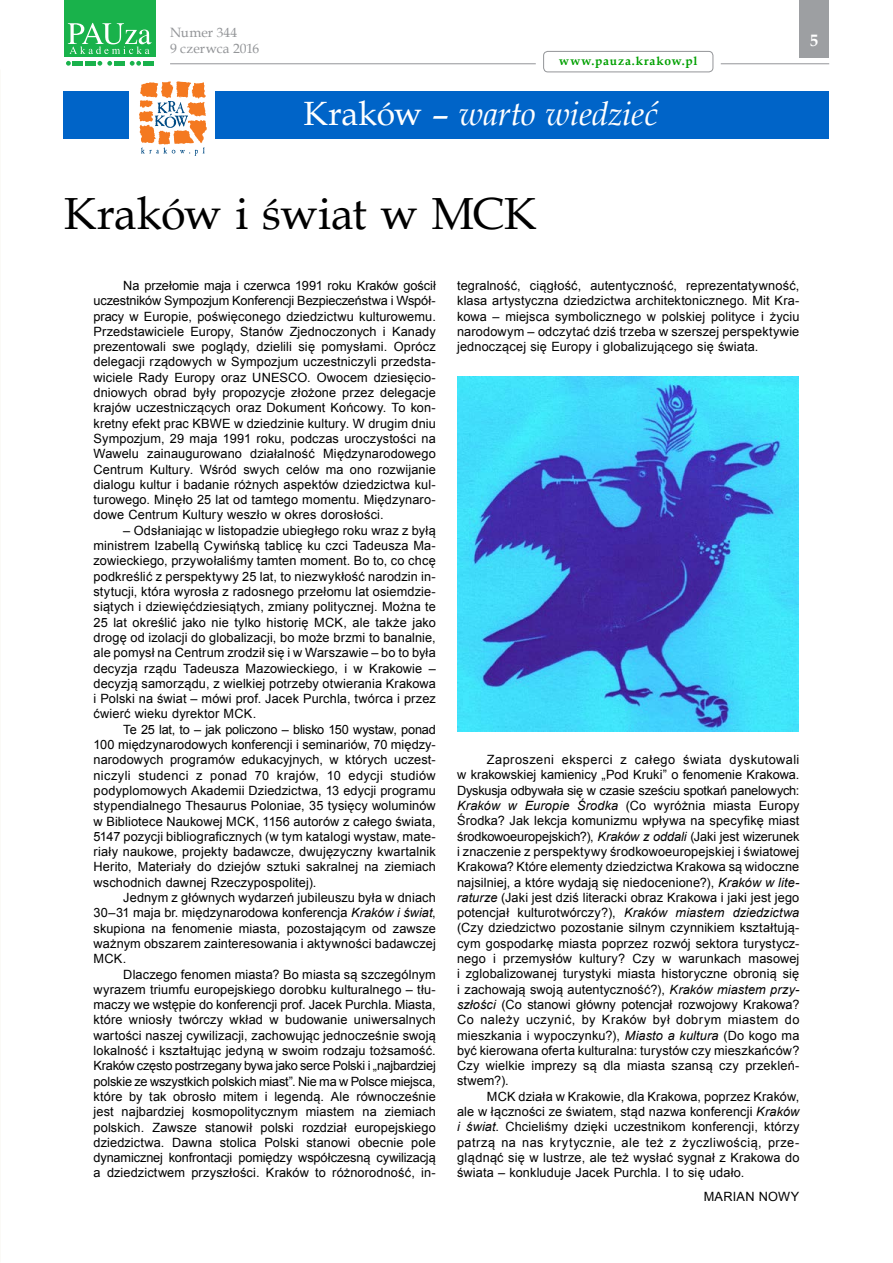
<style>
.page{position:relative;width:893px;height:1263px;background:#fff}
.page>*{position:absolute;margin:0;border:0;box-sizing:border-box;transform-origin:0 0}
.t1{font:45px "Book Antiqua";letter-spacing:-.015em;color:#000}
.t2{font:italic 33.6px "Book Antiqua";letter-spacing:-.015em;color:#fff}
.t3{font:700 16.5px "Book Antiqua";color:#fff}
.t4{font:13.5px/16.2px "Book Antiqua";letter-spacing:.01em;color:#939598}
.t5{font:12.75px/15.3px "Arial";letter-spacing:.01em;color:#000;text-align:justify}
.t6{font:700 12px "Book Antiqua";letter-spacing:.07em;color:#00a000}
.s1{font-style:normal}
.s2{font-style:italic}
</style>
<div class="page">
<div style="left:799px;top:0;width:30px;height:57px;background:#9d9fa2"></div>
<svg style="left:66px;top:61px;width:5px;height:5px"></svg>
<svg style="left:97px;top:61px;width:15px;height:5px"></svg>
<svg style="left:130px;top:61px;width:11px;height:5px"></svg>
<div style="left:73px;top:61px;width:10px;height:5px;background:#19b24b"></div>
<div style="left:85px;top:61px;width:11px;height:5px;background:#19b24b"></div>
<div style="left:114px;top:61px;width:11px;height:5px;background:#19b24b"></div>
<div style="left:143px;top:61px;width:11px;height:5px;background:#19b24b"></div>
<div style="left:64px;top:0;width:92px;height:56px;background:#19b24b"></div>
<svg style="left:68px;top:23px;width:83px;height:31px"></svg>
<hr style="left:170px;top:63px;width:366px;height:1px;background:#939598">
<div style="left:543px;top:51px;width:170px;height:21px;border:1px solid #939598;border-radius:4px"></div>
<hr style="left:721px;top:63px;width:108px;height:1px;background:#939598">
<div style="left:216px;top:91px;width:613px;height:48px;background:#0064c8"></div>
<div style="left:64px;top:91px;width:65px;height:47px;background:#0064c8"></div>
<svg style="left:139px;top:81px;width:68px;height:75px"></svg>
<img style="left:457px;top:376px;width:341px;height:355px">
<p class="t4" style="left:170px;top:24px;width:91px">Numer 344<br>9 czerwca 2016</p>
<p class="t3" style="left:810px;top:30px;width:10px">5</p>
<p class="t6" style="left:559px;top:53px;width:140px">www.pauza.krakow.pl</p>
<h2 class="t2" style="left:304px;top:90px;width:356px"><span class="s1">Kraków –</span> warto wiedzieć</h2>
<h1 class="t1" style="left:64px;top:182px;width:474px">Kraków i świat w MCK</h1>
<p class="t5" style="left:94px;top:278px;width:344px;text-indent:30px">Na przełomie maja i czerwca 1991 roku Kraków gościł uczestników Sympozjum Konferencji Bezpieczeństwa i Współ&shy;pracy w Europie, poświęconego dziedzictwu kulturowemu.<br>Przedstawiciele Europy, Stanów Zjednoczonych i Kanady prezentowali swe poglądy, dzielili się pomysłami. Oprócz delegacji rządowych w Sympozjum uczestniczyli przedsta&shy;wiciele Rady Europy oraz UNESCO. Owocem dziesięcio&shy;dniowych obrad były propozycje złożone przez delegacje krajów uczestniczących oraz Dokument Końcowy. To kon&shy;kretny efekt prac KBWE w dziedzinie kultury. W drugim dniu Sympozjum, 29 maja 1991 roku, podczas uroczystości na Wawelu zainaugurowano działalność Międzynarodowego Centrum Kultury. Wśród swych celów ma ono rozwijanie dialogu kultur i badanie różnych aspektów dziedzictwa kul&shy;turowego. Minęło 25 lat od tamtego momentu. Międzynaro&shy;dowe Centrum Kultury weszło w okres dorosłości.</p>
<p class="t5" style="left:94px;top:523px;width:344px;text-indent:30px">– Odsłaniając w listopadzie ubiegłego roku wraz z byłą ministrem Izabellą Cywińską tablicę ku czci Tadeusza Ma&shy;zowieckiego, przywołaliśmy tamten moment. Bo to, co chcę podkreślić z perspektywy 25 lat, to niezwykłość narodzin in&shy;stytucji, która wyrosła z radosnego przełomu lat osiemdzie&shy;siątych i dziewięćdziesiątych, zmiany politycznej. Można te 25 lat określić jako nie tylko historię MCK, ale także jako drogę od izolacji do globalizacji, bo może brzmi to banalnie, ale pomysł na Centrum zrodził się i w Warszawie – bo to była decyzja rządu Tadeusza Mazowieckiego, i w Krakowie – decyzją samorządu, z wielkiej potrzeby otwierania Krakowa i Polski na świat – mówi prof. Jacek Purchla, twórca i przez ćwierć wieku dyrektor MCK.</p>
<p class="t5" style="left:94px;top:721px;width:344px;text-indent:30px">Te 25 lat, to – jak policzono – blisko 150 wystaw, ponad 100 międzynarodowych konferencji i seminariów, 70 między&shy;narodowych programów edukacyjnych, w których uczest&shy;niczyli studenci z ponad 70 krajów, 10 edycji studiów podyplomowych Akademii Dziedzictwa, 13 edycji programu stypendialnego Thesaurus Poloniae, 35 tysięcy woluminów w Bibliotece Naukowej MCK, 1156 autorów z całego świata, 5147 pozycji bibliograficznych (w tym katalogi wystaw, mate&shy;riały naukowe, projekty badawcze, dwujęzyczny kwartalnik Herito, Materiały do dziejów sztuki sakralnej na ziemiach wschodnich dawnej Rzeczypospolitej).</p>
<p class="t5" style="left:94px;top:890px;width:344px;text-indent:30px">Jednym z głównych wydarzeń jubileuszu była w dniach 30–31 maja br. międzynarodowa konferencja <span class="s2">Kraków i świat</span>, skupiona na fenomenie miasta, pozostającym od zawsze ważnym obszarem zainteresowania i aktywności badawczej MCK.</p>
<p class="t5" style="left:94px;top:966px;width:344px;text-indent:30px">Dlaczego fenomen miasta? Bo miasta są szczególnym wyrazem triumfu europejskiego dorobku kulturalnego – tłu&shy;maczy we wstępie do konferencji prof. Jacek Purchla. Miasta, które wniosły twórczy wkład w budowanie uniwersalnych wartości naszej cywilizacji, zachowując jednocześnie swoją lokalność i kształtując jedyną w swoim rodzaju tożsamość.<br>Kraków często postrzegany bywa jako serce Polski i „najbardziej polskie ze wszystkich polskich miast”. Nie ma w Polsce miejsca, które by tak obrosło mitem i legendą. Ale równocześnie jest najbardziej kosmopolitycznym miastem na ziemiach polskich. Zawsze stanowił polski rozdział europejskiego dziedzictwa. Dawna stolica Polski stanowi obecnie pole dynamicznej konfrontacji pomiędzy współczesną cywilizacją a dziedzictwem przyszłości. Kraków to różnorodność, in-</p>
<p class="t5" style="left:457px;top:278px;width:344px">tegralność, ciągłość, autentyczność, reprezentatywność, klasa artystyczna dziedzictwa architektonicznego. Mit Kra&shy;kowa – miejsca symbolicznego w polskiej polityce i życiu narodowym – odczytać dziś trzeba w szerszej perspektywie jednoczącej się Europy i globalizującego się świata.</p>
<p class="t5" style="left:457px;top:752px;width:344px;text-indent:30px">Zaproszeni eksperci z całego świata dyskutowali w krakowskiej kamienicy „Pod Kruki” o fenomenie Krakowa.<br>Dyskusja odbywała się w czasie sześciu spotkań panelowych:<br><span class="s2">Kraków w Europie Środka</span> (Co wyróżnia miasta Europy Środka? Jak lekcja komunizmu wpływa na specyfikę miast środkowoeuropejskich?), <span class="s2">Kraków z oddali</span> (Jaki jest wizerunek i znaczenie z perspektywy środkowoeuropejskiej i światowej Krakowa? Które elementy dziedzictwa Krakowa są widoczne najsilniej, a które wydają się niedocenione?), <span class="s2">Kraków w lite&shy;raturze</span> (Jaki jest dziś literacki obraz Krakowa i jaki jest jego potencjał kulturotwórczy?), <span class="s2">Kraków miastem dziedzictwa </span>(Czy dziedzictwo pozostanie silnym czynnikiem kształtują&shy;cym gospodarkę miasta poprzez rozwój sektora turystycz&shy;nego i przemysłów kultury? Czy w warunkach masowej i zglobalizowanej turystyki miasta historyczne obronią się i zachowają swoją autentyczność?), <span class="s2">Kraków miastem przy&shy;szłości</span> (Co stanowi główny potencjał rozwojowy Krakowa?<br>Co należy uczynić, by Kraków był dobrym miastem do mieszkania i wypoczynku?), <span class="s2">Miasto a kultura</span> (Do kogo ma być kierowana oferta kulturalna: turystów czy mieszkańców?<br>Czy wielkie imprezy są dla miasta szansą czy przekleń&shy;stwem?).</p>
<p class="t5" style="left:457px;top:1088px;width:344px;text-indent:30px">MCK działa w Krakowie, dla Krakowa, poprzez Kraków, ale w łączności ze światem, stąd nazwa konferencji <span class="s2">Kraków i świat</span>. Chcieliśmy dzięki uczestnikom konferencji, którzy patrzą na nas krytycznie, ale też z życzliwością, prze&shy;glądnąć się w lustrze, ale też wysłać sygnał z Krakowa do świata – konkluduje Jacek Purchla. I to się udało.</p>
<p class="t5" style="left:704px;top:1189px;width:97px">MARIAN NOWY</p>
</div>
